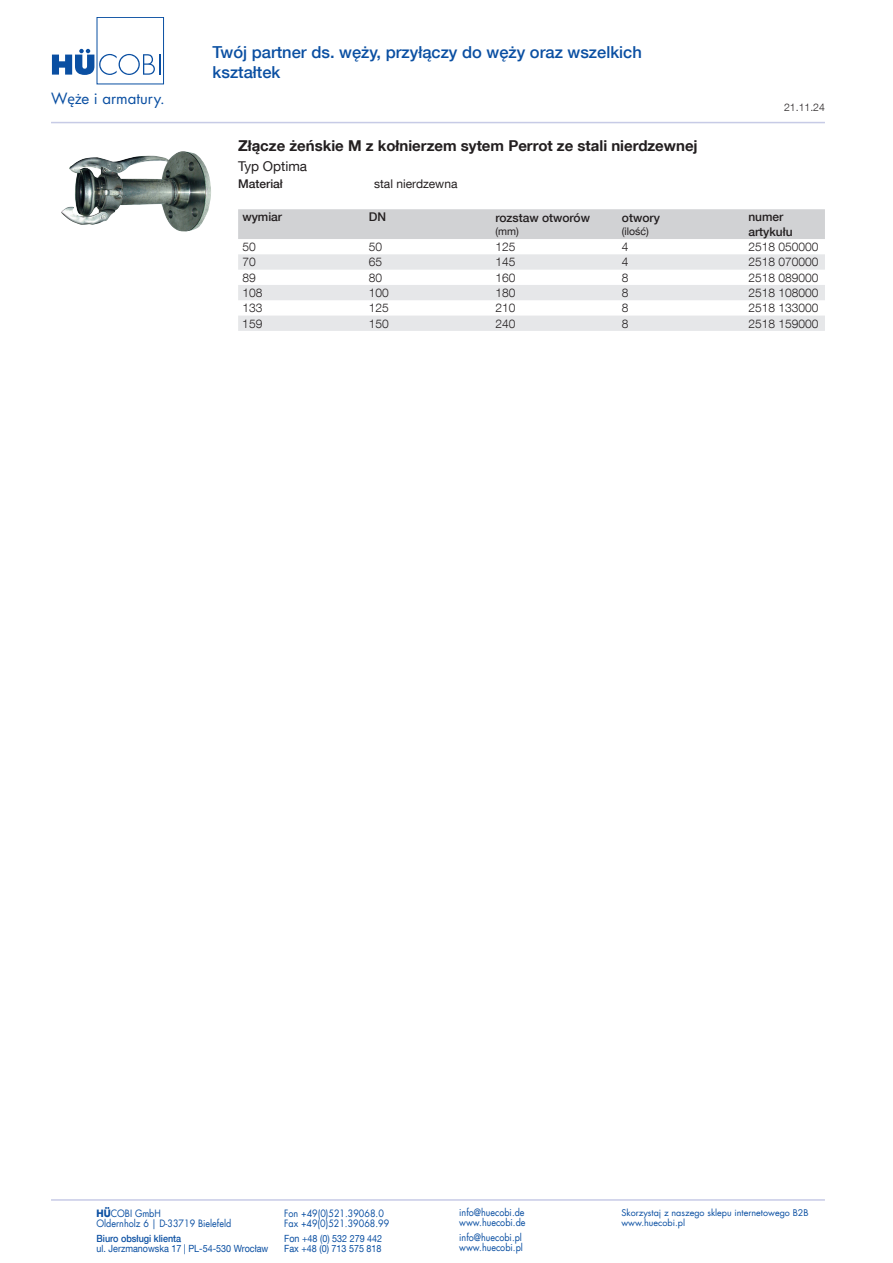
<style>
.page{position:relative;width:893px;height:1263px;background:#fff}
.page>*{position:absolute;margin:0;border:0;box-sizing:border-box;transform-origin:0 0}
.t1{font:500 16.5px/19.8px "Helvetica Neue LT Com";color:#0a4fa2}
.t2{font:15.15px "Futura LT";color:#0a4fa2}
.t3{font:700 15px "Helvetica Neue LT Com";color:#231f20}
.t4{font:13.5px "Helvetica Neue LT Com";color:#231f20}
.t5{font:300 12px "Helvetica Neue LT Com";color:#231f20}
.t6{font:500 12px/14.4px "Helvetica Neue LT Com";color:#231f20}
.t7{font:12px "Helvetica Neue LT Com";color:#231f20}
.t8{font:10.5px "Helvetica Neue LT Com";color:#231f20}
.t9{font:300 10.5px "Helvetica Neue LT Com";color:#231f20}
.t10{font:9.9px "Futura LT";color:#0a4fa2;scale:.91 1}
.t11{font:9.9px "Helvetica Neue LT Com";color:#0a4fa2;scale:.91 1}
.t12{font:500 9.9px "Helvetica Neue LT Com";color:#0a4fa2;scale:.91 1}
.t13{font:9px "Futura LT";color:#0a4fa2}
.s1{font-family:"Myriad Pro"}
.s2{font-weight:700}
</style>
<div class="page">
<hr style="left:51px;top:122px;width:774px;height:1px;background:#c7cbe6">
<hr style="left:51px;top:1199px;width:774px;height:2px;background:#c7cbe6">
<div style="left:97px;top:17px;width:67px;height:67px;border:1px solid #0a4fa2"></div>
<svg style="left:52px;top:49px;width:108px;height:26px"></svg>
<div style="left:238px;top:209px;width:587px;height:30px;background:#d1d2d4"></div>
<svg style="left:238px;top:254px;width:587px;height:77px;fill:#e6e7e9"></svg>
<img style="left:61px;top:151px;width:150px;height:81px">
<h2 class="t2" style="left:51px;top:89px;width:115px">W<span class="s1">ęż</span>e i armatury.</h2>
<h1 class="t1" style="left:213px;top:42px;width:431px">Twój partner ds. węży, przyłączy do węży oraz wszelkich kształtek</h1>
<h3 class="t3" style="left:238px;top:136px;width:461px">Złącze żeńskie M z kołnierzem sytem Perrot ze stali nierdzewnej</h3>
<h3 class="t4" style="left:238px;top:158px;width:71px">Typ Optima</h3>
<p class="t6" style="left:238px;top:176px;width:46px">Materiał</p>
<p class="t7" style="left:374px;top:176px;width:85px">stal nierdzewna</p>
<p class="t6" style="left:242px;top:210px;width:41px">wymiar</p>
<p class="t6" style="left:369px;top:210px;width:19px">DN</p>
<p class="t6" style="left:495px;top:210px;width:96px">rozstaw otworów</p>
<p class="t8" style="left:495px;top:224px;width:25px">(mm)</p>
<p class="t6" style="left:622px;top:210px;width:40px">otwory</p>
<p class="t8" style="left:622px;top:224px;width:29px">(ilość)</p>
<p class="t9" style="left:784px;top:101px;width:42px">21.11.24</p>
<p class="t6" style="left:748px;top:210px;width:46px">numer artykułu</p>
<p class="t5" style="left:242px;top:239px;width:15px">50</p>
<p class="t5" style="left:369px;top:239px;width:15px">50</p>
<p class="t5" style="left:495px;top:239px;width:22px">125</p>
<p class="t5" style="left:622px;top:239px;width:8px">4</p>
<p class="t5" style="left:748px;top:239px;width:72px">2518 050000</p>
<p class="t5" style="left:242px;top:255px;width:15px">70</p>
<p class="t5" style="left:369px;top:255px;width:15px">65</p>
<p class="t5" style="left:495px;top:255px;width:22px">145</p>
<p class="t5" style="left:622px;top:255px;width:8px">4</p>
<p class="t5" style="left:748px;top:255px;width:72px">2518 070000</p>
<p class="t5" style="left:242px;top:270px;width:15px">89</p>
<p class="t5" style="left:369px;top:270px;width:15px">80</p>
<p class="t5" style="left:495px;top:270px;width:22px">160</p>
<p class="t5" style="left:622px;top:270px;width:8px">8</p>
<p class="t5" style="left:748px;top:270px;width:72px">2518 089000</p>
<p class="t5" style="left:242px;top:285px;width:22px">108</p>
<p class="t5" style="left:369px;top:285px;width:22px">100</p>
<p class="t5" style="left:495px;top:285px;width:22px">180</p>
<p class="t5" style="left:622px;top:285px;width:8px">8</p>
<p class="t5" style="left:748px;top:285px;width:72px">2518 108000</p>
<p class="t5" style="left:242px;top:301px;width:22px">133</p>
<p class="t5" style="left:369px;top:301px;width:22px">125</p>
<p class="t5" style="left:495px;top:301px;width:22px">210</p>
<p class="t5" style="left:622px;top:301px;width:8px">8</p>
<p class="t5" style="left:748px;top:301px;width:72px">2518 133000</p>
<p class="t5" style="left:242px;top:316px;width:22px">159</p>
<p class="t5" style="left:369px;top:316px;width:22px">150</p>
<p class="t5" style="left:495px;top:316px;width:22px">240</p>
<p class="t5" style="left:622px;top:316px;width:8px">8</p>
<p class="t5" style="left:748px;top:316px;width:72px">2518 159000</p>
<p class="t10" style="left:97px;top:1207px;width:72px"><span class="s2">HÜ</span>COBI GmbH</p>
<p class="t10" style="left:284px;top:1207px;width:111px">Fon +49(0)521.39068.0</p>
<p class="t10" style="left:459px;top:1206px;width:73px">info@huecobi.de</p>
<p class="t13" style="left:621px;top:1207px;width:189px">Skorzystaj z naszego sklepu internetowego B2B</p>
<p class="t10" style="left:97px;top:1217px;width:150px">Oldernholz 6 | D-33719 Bielefeld</p>
<p class="t10" style="left:284px;top:1217px;width:117px">Fax +49(0)521.39068.99</p>
<p class="t10" style="left:459px;top:1216px;width:74px">www.huecobi.de</p>
<p class="t13" style="left:621px;top:1217px;width:65px">www.huecobi.pl</p>
<p class="t12" style="left:97px;top:1232px;width:95px">Biuro obsługi klienta</p>
<p class="t11" style="left:284px;top:1232px;width:109px">Fon +48 (0) 532 279 442</p>
<p class="t10" style="left:459px;top:1231px;width:70px">info@huecobi.pl</p>
<p class="t11" style="left:97px;top:1242px;width:190px">ul. Jerzmanowska 17 | PL-54-530 Wrocław</p>
<p class="t11" style="left:284px;top:1242px;width:108px">Fax +48 (0) 713 575 818</p>
<p class="t10" style="left:459px;top:1241px;width:71px">www.huecobi.pl</p>
</div>
